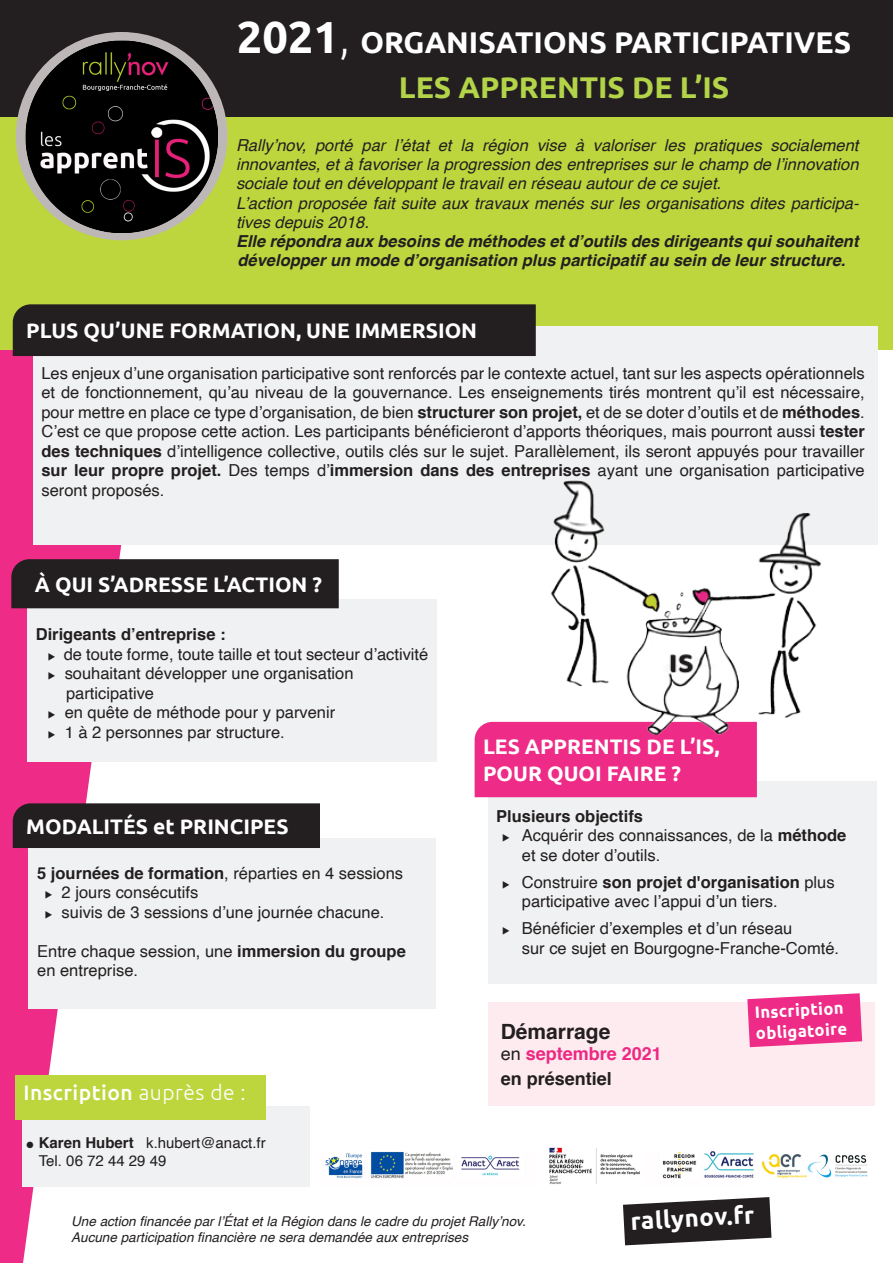
<style>
.page{position:relative;width:893px;height:1263px;background:#fff}
.page>*{position:absolute;margin:0;border:0;box-sizing:border-box;transform-origin:0 0}
.t1{font:700 30px "Ubuntu";color:#fff}
.t2{font:700 30px "Ubuntu";color:#b3d349}
.t3{font:700 24px "Ubuntu";color:#fff}
.t4{font:700 21px "Ubuntu";color:#fff}
.t5{font:500 21px "Ubuntu";letter-spacing:.025em;color:#fff}
.t6{font:700 21px "Helvetica";color:#231f20}
.t7{font:700 18px "Helvetica";color:#ee2882}
.t8{font:700 18px "Helvetica";color:#231f20}
.t9{font:16.5px/19.5px "Helvetica";color:#231f20;text-align:justify}
.t10{font:italic 16.5px/19.2px "Helvetica";color:#231f20;text-align:justify}
.t11{font:italic 700 16.5px/19.2px "Helvetica";color:#231f20}
.t12{font:700 16.5px "Helvetica";color:#231f20}
.t13{font:700 16.5px "Ubuntu";color:#fff}
.t14{font:15px "Helvetica";color:#231f20}
.t15{font:italic 13.5px "Helvetica";color:#231f20}
.s1{font-size:45px}
.s2{font-weight:300;font-size:45px}
.s3{font-weight:700}
.s4{font-weight:300}
.s5{font-weight:400}
.s6{font-weight:400;color:#231f20}
</style>
<div class="page">
<svg style="left:0;top:350px;width:175px;height:913px;fill:#ee2c87"></svg>
<div style="left:488px;top:781px;width:388px;height:202px;background:#f0f1f2"></div>
<div style="left:29px;top:838px;width:407px;height:170px;background:#f0f1f2"></div>
<div style="left:13px;top:803px;width:307px;height:45px;background:#231f20"></div>
<div style="left:0;top:81px;width:893px;height:269px;background:#bdd63e"></div>
<div style="left:22px;top:1106px;width:288px;height:80px;background:#f0f1f2"></div>
<div style="left:15px;top:1075px;width:251px;height:45px;background:#bdd63e"></div>
<div style="left:488px;top:1002px;width:387px;height:104px;background:#fdebf0"></div>
<div style="left:0;top:0;width:893px;height:117px;background:#231f20"></div>
<div style="left:27px;top:600px;width:410px;height:162px;background:#f0f1f2"></div>
<div style="left:11px;top:559px;width:328px;height:49px;background:#231f20"></div>
<div style="left:33px;top:326px;width:844px;height:219px;background:#f0f1f2"></div>
<div style="left:13px;top:304px;width:523px;height:52px;background:#231f20"></div>
<div style="left:475px;top:722px;width:282px;height:75px;background:#ee2c87"></div>
<svg style="left:623px;top:1197px;width:148px;height:48px;background:#464343"></svg>
<svg style="left:747px;top:993px;width:115px;height:54px;background:#f04595"></svg>
<div style="left:16px;top:32px;width:211px;height:208px;border:10px solid #bdb8b7;border-radius:50%"></div>
<img style="left:26px;top:41px;width:191px;height:191px">
<img style="left:518px;top:480px;width:303px;height:289px">
<img style="left:325px;top:1147px;width:543px;height:37px">
<p class="t1" style="left:237px;top:25px;width:616px"><span class="s1">2021</span><span class="s2">,</span> ORGANISATIONS PARTICIPATIVES</p>
<p class="t2" style="left:399px;top:70px;width:332px">LES APPRENTIS DE L’IS</p>
<p class="t10" style="left:236px;top:136px;width:624px">Rally’nov, porté par l’état et la région vise à valoriser les pratiques socialement innovantes, et à favoriser la progression des entreprises sur le champ de l’innovation sociale tout en développant le travail en réseau autour de ce sujet.</p>
<p class="t10" style="left:236px;top:194px;width:624px">L’action proposée fait suite aux travaux menés sur les organisations dites participa&shy;tives depuis 2018.</p>
<p class="t11" style="left:236px;top:232px;width:624px">Elle répondra aux besoins de méthodes et d’outils des dirigeants qui souhaitent développer un mode d’organisation plus participatif au sein de leur structure.</p>
<p class="t4" style="left:26px;top:318px;width:452px">PLUS QU’UNE FORMATION, UNE IMMERSION</p>
<p class="t9" style="left:41px;top:364px;width:825px">Les enjeux d’une organisation participative sont renforcés par le contexte actuel, tant sur les aspects opérationnels et de fonctionnement, qu’au niveau de la gouvernance. Les enseignements tirés montrent qu’il est nécessaire, pour mettre en place ce type d’organisation, de bien <span class="s3">structurer son projet,</span> et de se doter d’outils et de <span class="s3">méthodes</span>.<br>C’est ce que propose cette action. Les participants bénéficieront d’apports théoriques, mais pourront aussi <span class="s3">tester des techniques</span> d’intelligence collective, outils clés sur le sujet. Parallèlement, ils seront appuyés pour travailler <span class="s3">sur leur propre projet.</span> Des temps d’<span class="s3">immersion dans des entreprises</span> ayant une organisation participative seront proposés.</p>
<p class="t4" style="left:35px;top:572px;width:289px">À QUI S’ADRESSE L’ACTION ?</p>
<p class="t12" style="left:36px;top:621px;width:191px">Dirigeants d’entreprise :</p>
<p class="t9" style="left:48px;top:645px;width:382px">◆ de toute forme, toute taille et tout secteur d’activité</p>
<p class="t9" style="left:48px;top:664px;width:307px">◆ souhaitant développer une organisation</p>
<p class="t9" style="left:66px;top:684px;width:90px">participative</p>
<p class="t9" style="left:48px;top:703px;width:289px">◆ en quête de méthode pour y parvenir</p>
<p class="t9" style="left:48px;top:723px;width:239px">◆ 1 à 2 personnes par structure.</p>
<p class="t4" style="left:26px;top:814px;width:264px">MODALITÉS et PRINCIPES</p>
<p class="t9" style="left:37px;top:864px;width:367px"><span class="s3">5 journées de formation</span>, réparties en 4 sessions</p>
<p class="t9" style="left:45px;top:883px;width:155px">◆ 2 jours consécutifs</p>
<p class="t9" style="left:45px;top:903px;width:341px">◆ suivis de 3 sessions d’une journée chacune.</p>
<p class="t9" style="left:37px;top:942px;width:370px">Entre chaque session, une <span class="s3">immersion du groupe</span></p>
<p class="t9" style="left:37px;top:961px;width:102px">en entreprise.</p>
<p class="t5" style="left:23px;top:1079px;width:224px">Inscription <span class="s4">auprès de :</span></p>
<p class="t14" style="left:27px;top:1131px;width:241px">● <span class="s3">Karen Hubert</span> k.hubert@anact.fr</p>
<p class="t14" style="left:39px;top:1149px;width:129px">Tel. 06 72 44 29 49</p>
<p class="t4" style="left:483px;top:734px;width:238px">LES APPRENTIS DE L’IS,</p>
<p class="t4" style="left:483px;top:761px;width:199px">POUR QUOI FAIRE ?</p>
<p class="t12" style="left:496px;top:803px;width:148px">Plusieurs objectifs</p>
<p class="t9" style="left:502px;top:826px;width:346px">◆ Acquérir des connaissances, de la <span class="s3">méthode</span></p>
<p class="t9" style="left:522px;top:846px;width:140px">et se doter d’outils.</p>
<p class="t12" style="left:502px;top:869px;width:334px">◆ <span class="s5">Construire</span> son projet d'organisation <span class="s5">plus</span></p>
<p class="t9" style="left:522px;top:892px;width:257px">participative avec l’appui d’un tiers.</p>
<p class="t9" style="left:502px;top:919px;width:292px">◆ Bénéficier d’exemples et d’un réseau</p>
<p class="t9" style="left:522px;top:939px;width:319px">sur ce sujet en Bourgogne-Franche-Comté.</p>
<p class="t6" style="left:501px;top:1014px;width:111px">Démarrage</p>
<p class="t7" style="left:501px;top:1039px;width:163px"><span class="s6">en</span> septembre 2021</p>
<p class="t8" style="left:501px;top:1064px;width:113px">en présentiel</p>
<p class="t13" style="left:754px;top:1002px;width:90px;rotate:-3deg">Inscription</p>
<p class="t13" style="left:755px;top:1023px;width:93px;rotate:-3deg">obligatoire</p>
<p class="t15" style="left:71px;top:1211px;width:456px">Une action financée par l’État et la Région dans le cadre du projet Rally’nov.</p>
<p class="t15" style="left:71px;top:1227px;width:398px">Aucune participation financière ne sera demandée aux entreprises</p>
<p class="t3" style="left:630px;top:1207px;width:125px;rotate:-3deg">rallynov.fr</p>
</div>
